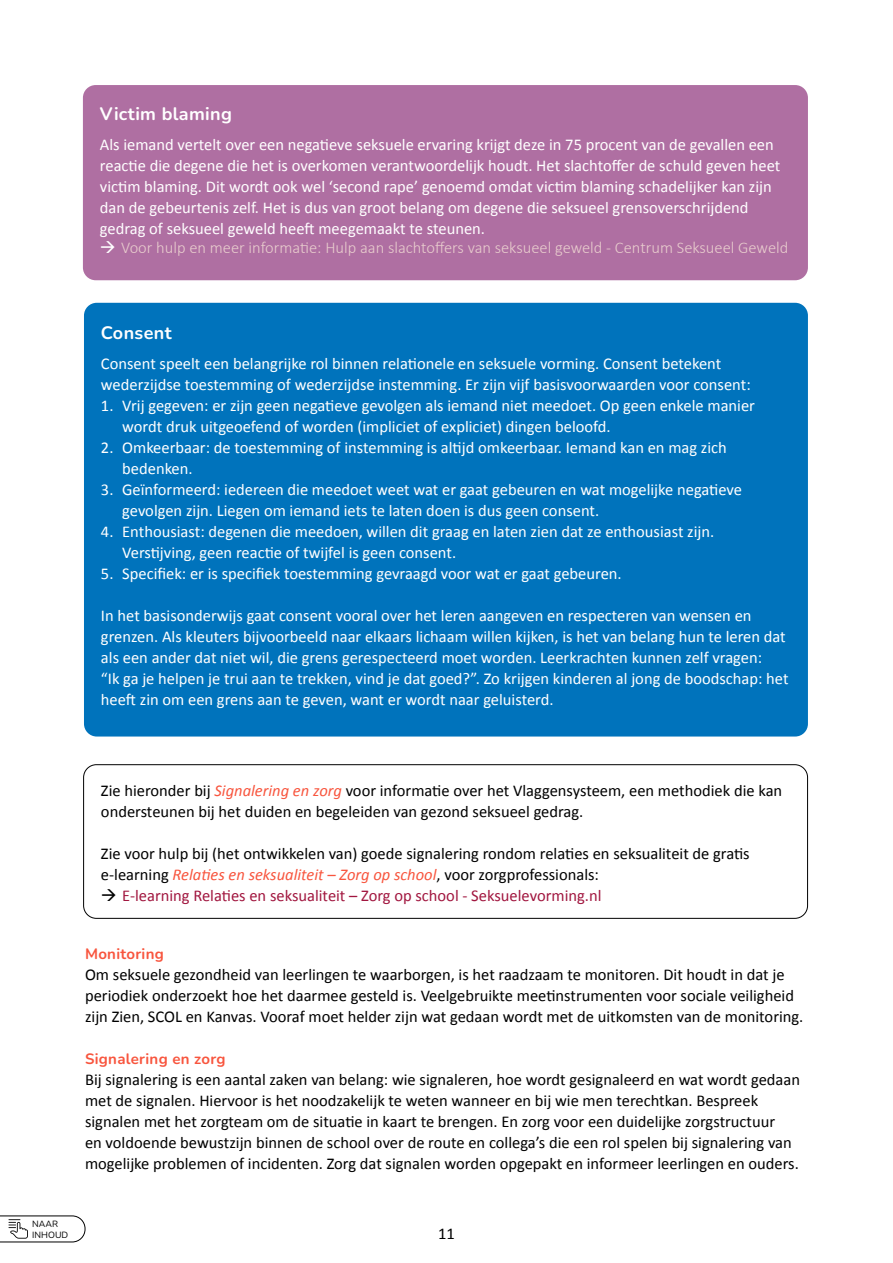
<style>
.page{position:relative;width:893px;height:1263px;background:#fff}
.page>*{position:absolute;margin:0;border:0;box-sizing:border-box;transform-origin:0 0}
.t1{font:700 18px "Nunito";letter-spacing:.02em;color:#fff}
.t2{font:16.5px/21px "Calibri";color:#fff}
.t3{font:16.5px/21px "Calibri";color:#000}
.t4{font:300 16.5px "Calibri";color:#e8cccd}
.t5{font:italic 16.5px "Calibri";color:#f8553e}
.t6{font:16.5px "Calibri";color:#a1163f}
.t7{font:700 15px "Nunito";letter-spacing:.02em;color:#f8553e}
.t8{font:9px/10.9px "Nunito";color:#000}
.s1{font-style:italic;color:#f8553e}
.s2{font-style:normal;color:#000}
</style>
<div class="page">
<svg style="left:0;top:1215px;width:86px;height:28px"></svg>
<div style="left:83px;top:85px;width:725px;height:195px;background:#af6fa2;border-radius:13px"></div>
<div style="left:84px;top:303px;width:724px;height:433px;background:#0073bc;border-radius:13px"></div>
<div style="left:83px;top:764px;width:725px;height:155px;border:1px solid #000;border-radius:13px"></div>
<p class="t1" style="left:100px;top:102px;width:134px">Victim blaming</p>
<p class="t2" style="left:100px;top:134px;width:682px">Als iemand vertelt over een negatieve seksuele ervaring krijgt deze in 75 procent van de gevallen een reactie die degene die het is overkomen verantwoordelijk houdt. Het slachtoffer de schuld geven heet victim blaming. Dit wordt ook wel ‘second rape’ genoemd omdat victim blaming schadelijker kan zijn dan de gebeurtenis zelf. Het is dus van groot belang om degene die seksueel grensoverschrijdend gedrag of seksueel geweld heeft meegemaakt te steunen.</p>
<p class="t4" style="left:121px;top:238px;width:669px">Voor hulp en meer informatie: Hulp aan slachtoffers van seksueel geweld - Centrum Seksueel Geweld</p>
<p class="t1" style="left:101px;top:321px;width:72px">Consent</p>
<p class="t2" style="left:101px;top:353px;width:651px">Consent speelt een belangrijke rol binnen relationele en seksuele vorming. Consent betekent wederzijdse toestemming of wederzijdse instemming. Er zijn vijf basisvoorwaarden voor consent:</p>
<p class="t2" style="left:122px;top:395px;width:634px;text-indent:-21px">1. Vrij gegeven: er zijn geen negatieve gevolgen als iemand niet meedoet. Op geen enkele manier wordt druk uitgeoefend of worden (impliciet of expliciet) dingen beloofd.</p>
<p class="t2" style="left:122px;top:437px;width:606px;text-indent:-21px">2. Omkeerbaar: de toestemming of instemming is altijd omkeerbaar. Iemand kan en mag zich bedenken.</p>
<p class="t2" style="left:122px;top:479px;width:621px;text-indent:-21px">3. Geïnformeerd: iedereen die meedoet weet wat er gaat gebeuren en wat mogelijke negatieve gevolgen zijn. Liegen om iemand iets te laten doen is dus geen consent.</p>
<p class="t2" style="left:122px;top:521px;width:594px;text-indent:-21px">4. Enthousiast: degenen die meedoen, willen dit graag en laten zien dat ze enthousiast zijn.<br>Verstijving, geen reactie of twijfel is geen consent.</p>
<p class="t2" style="left:101px;top:563px;width:522px">5. Specifiek: er is specifiek toestemming gevraagd voor wat er gaat gebeuren.</p>
<p class="t2" style="left:101px;top:605px;width:689px">In het basisonderwijs gaat consent vooral over het leren aangeven en respecteren van wensen en grenzen. Als kleuters bijvoorbeeld naar elkaars lichaam willen kijken, is het van belang hun te leren dat als een ander dat niet wil, die grens gerespecteerd moet worden. Leerkrachten kunnen zelf vragen:<br>“Ik ga je helpen je trui aan te trekken, vind je dat goed?”. Zo krijgen kinderen al jong de boodschap: het heeft zin om een grens aan te geven, want er wordt naar geluisterd.</p>
<p class="t3" style="left:101px;top:780px;width:683px">Zie hieronder bij <span class="s1">Signalering en zorg</span> voor informatie over het Vlaggensysteem, een methodiek die kan ondersteunen bij het duiden en begeleiden van gezond seksueel gedrag.</p>
<p class="t3" style="left:101px;top:843px;width:650px">Zie voor hulp bij (het ontwikkelen van) goede signalering rondom relaties en seksualiteit de gratis</p>
<p class="t5" style="left:101px;top:863px;width:499px"><span class="s2">e-learning</span> Relaties en seksualiteit – Zorg op school<span class="s2">, voor zorgprofessionals:</span></p>
<p class="t6" style="left:122px;top:885px;width:481px">E-learning Relaties en seksualiteit – Zorg op school - Seksuelevorming.nl</p>
<p class="t7" style="left:85px;top:943px;width:80px">Monitoring</p>
<p class="t3" style="left:85px;top:963px;width:720px">Om seksuele gezondheid van leerlingen te waarborgen, is het raadzaam te monitoren. Dit houdt in dat je periodiek onderzoekt hoe het daarmee gesteld is. Veelgebruikte meetinstrumenten voor sociale veiligheid zijn Zien, SCOL en Kanvas. Vooraf moet helder zijn wat gedaan wordt met de uitkomsten van de monitoring.</p>
<p class="t7" style="left:85px;top:1048px;width:142px">Signalering en zorg</p>
<p class="t3" style="left:85px;top:1068px;width:716px">Bij signalering is een aantal zaken van belang: wie signaleren, hoe wordt gesignaleerd en wat wordt gedaan met de signalen. Hiervoor is het noodzakelijk te weten wanneer en bij wie men terechtkan. Bespreek signalen met het zorgteam om de situatie in kaart te brengen. En zorg voor een duidelijke zorgstructuur<br>en voldoende bewustzijn binnen de school over de route en collega’s die een rol spelen bij signalering van mogelijke problemen of incidenten. Zorg dat signalen worden opgepakt en informeer leerlingen en ouders.</p>
<p class="t8" style="left:32px;top:1218px;width:37px">NAAR<br>INHOUD</p>
<p class="t3" style="left:438px;top:1223px;width:18px">11</p>
</div>
